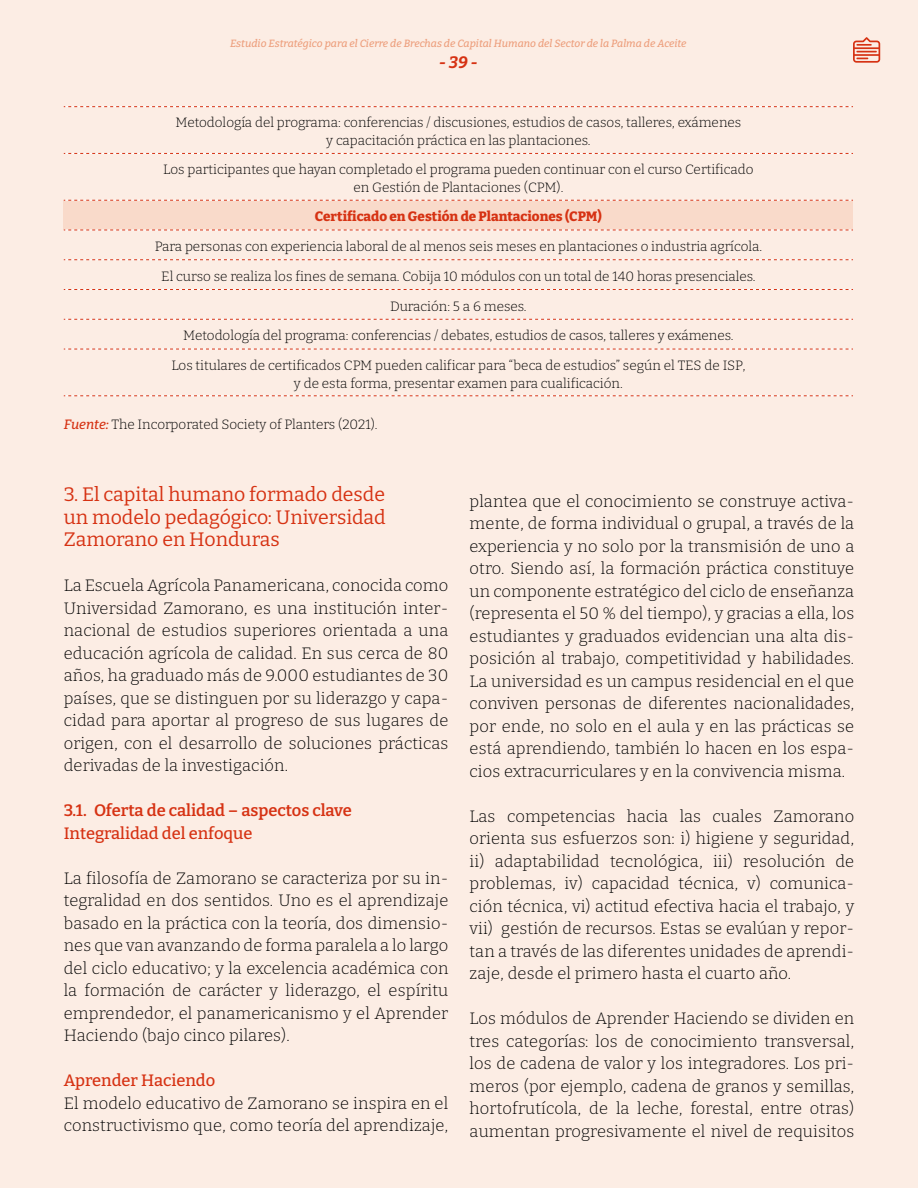
<style>
.page{position:relative;width:918px;height:1188px;background:#fcede4}
.page>*{position:absolute;margin:0;border:0;box-sizing:border-box;transform-origin:0 0}
.t1{font:19.5px/22.5px "Bitter";color:#d63213;text-align:justify}
.t2{font:300 16.5px/22.5px "Bitter";letter-spacing:.01em;color:#000;text-align:justify}
.t3{font:500 16.5px "Bitter";color:#d63213}
.t4{font:600 16.5px "Bitter";color:#d63213}
.t5{font:italic 700 16.5px "Bitter";color:#d63213}
.t6{font:300 13.5px/18px "Bitter";color:#000;text-align:center}
.t7{font:800 13.5px "Bitter";color:#d63213}
.t8{font:italic 500 10.5px "Bitter";color:#ed9f7d}
.s1{font-weight:500;font-style:italic;color:#d63213}
</style>
<div class="page">
<svg style="left:853px;top:37px;width:27px;height:26px"></svg>
<div style="left:64px;top:200px;width:789px;height:30px;background:#f9daca"></div>
<svg style="left:64px;top:106px;width:789px;height:1px"></svg>
<svg style="left:64px;top:153px;width:789px;height:1px"></svg>
<svg style="left:64px;top:200px;width:789px;height:1px"></svg>
<svg style="left:64px;top:230px;width:789px;height:1px"></svg>
<svg style="left:64px;top:259px;width:789px;height:1px"></svg>
<svg style="left:64px;top:289px;width:789px;height:1px"></svg>
<svg style="left:64px;top:319px;width:789px;height:1px"></svg>
<svg style="left:64px;top:349px;width:789px;height:1px"></svg>
<svg style="left:64px;top:395px;width:789px;height:1px"></svg>
<p class="t8" style="left:230px;top:37px;width:458px">Estudio Estratégico para el Cierre de Brechas de Capital Humano del Sector de la Palma de Aceite</p>
<p class="t5" style="left:439px;top:52px;width:40px">- 39 -</p>
<p class="t6" style="left:175px;top:113px;width:567px">Metodología del programa: conferencias / discusiones, estudios de casos, talleres, exámenes y capacitación práctica en las plantaciones.</p>
<p class="t6" style="left:163px;top:160px;width:592px">Los participantes que hayan completado el programa pueden continuar con el curso Certificado en Gestión de Plantaciones (CPM).</p>
<p class="t7" style="left:315px;top:208px;width:288px">Certificado en Gestión de Plantaciones (CPM)</p>
<p class="t6" style="left:155px;top:237px;width:609px">Para personas con experiencia laboral de al menos seis meses en plantaciones o industria agrícola.</p>
<p class="t6" style="left:161px;top:267px;width:596px">El curso se realiza los fines de semana. Cobija 10 módulos con un total de 140 horas presenciales.</p>
<p class="t6" style="left:390px;top:297px;width:138px">Duración: 5 a 6 meses.</p>
<p class="t6" style="left:171px;top:321px;width:575px;line-height:29.2px">Metodología del programa: conferencias / debates, estudios de casos, talleres y exámenes.<br>Los titulares de certificados CPM pueden calificar para “beca de estudios” según el TES de ISP,</p>
<p class="t6" style="left:294px;top:374px;width:330px">y de esta forma, presentar examen para cualificación.</p>
<p class="t6" style="left:64px;top:415px;width:315px"><span class="s1">Fuente:</span> The Incorporated Society of Planters (2021).</p>
<p class="t1" style="left:64px;top:483px;width:324px">3. El capital humano formado desde un modelo pedagógico: Universidad Zamorano en Honduras</p>
<p class="t2" style="left:64px;top:574px;width:386px">La Escuela Agrícola Panamericana, conocida como Universidad Zamorano, es una institución inter&shy;nacional de estudios superiores orientada a una educación agrícola de calidad. En sus cerca de 80 años, ha graduado más de 9.000 estudiantes de 30 países, que se distinguen por su liderazgo y capa&shy;cidad para aportar al progreso de sus lugares de origen, con el desarrollo de soluciones prácticas derivadas de la investigación.</p>
<p class="t4" style="left:64px;top:800px;width:290px">3.1. Oferta de calidad – aspectos clave</p>
<p class="t3" style="left:64px;top:822px;width:190px">Integralidad del enfoque</p>
<p class="t2" style="left:64px;top:866px;width:386px">La filosofía de Zamorano se caracteriza por su in&shy;tegralidad en dos sentidos. Uno es el aprendizaje basado en la práctica con la teoría, dos dimensio&shy;nes que van avanzando de forma paralela a lo largo del ciclo educativo; y la excelencia académica con la formación de carácter y liderazgo, el espíritu emprendedor, el panamericanismo y el Aprender Haciendo (bajo cinco pilares).</p>
<p class="t3" style="left:64px;top:1070px;width:153px">Aprender Haciendo</p>
<p class="t2" style="left:64px;top:1091px;width:386px">El modelo educativo de Zamorano se inspira en el constructivismo que, como teoría del aprendizaje,</p>
<p class="t2" style="left:470px;top:489px;width:386px">plantea que el conocimiento se construye activa&shy;mente, de forma individual o grupal, a través de la experiencia y no solo por la transmisión de uno a otro. Siendo así, la formación práctica constituye un componente estratégico del ciclo de enseñanza (representa el 50 % del tiempo), y gracias a ella, los estudiantes y graduados evidencian una alta dis&shy;posición al trabajo, competitividad y habilidades.<br>La universidad es un campus residencial en el que conviven personas de diferentes nacionalidades, por ende, no solo en el aula y en las prácticas se está aprendiendo, también lo hacen en los espa&shy;cios extracurriculares y en la convivencia misma.</p>
<p class="t2" style="left:470px;top:804px;width:386px">Las competencias hacia las cuales Zamorano orienta sus esfuerzos son: i) higiene y seguridad, ii) adaptabilidad tecnológica, iii) resolución de problemas, iv) capacidad técnica, v) comunica&shy;ción técnica, vi) actitud efectiva hacia el trabajo, y vii) gestión de recursos. Estas se evalúan y repor&shy;tan a través de las diferentes unidades de aprendi&shy;zaje, desde el primero hasta el cuarto año.</p>
<p class="t2" style="left:470px;top:1007px;width:386px">Los módulos de Aprender Haciendo se dividen en tres categorías: los de conocimiento transversal, los de cadena de valor y los integradores. Los pri&shy;meros (por ejemplo, cadena de granos y semillas, hortofrutícola, de la leche, forestal, entre otras) aumentan progresivamente el nivel de requisitos</p>
</div>
